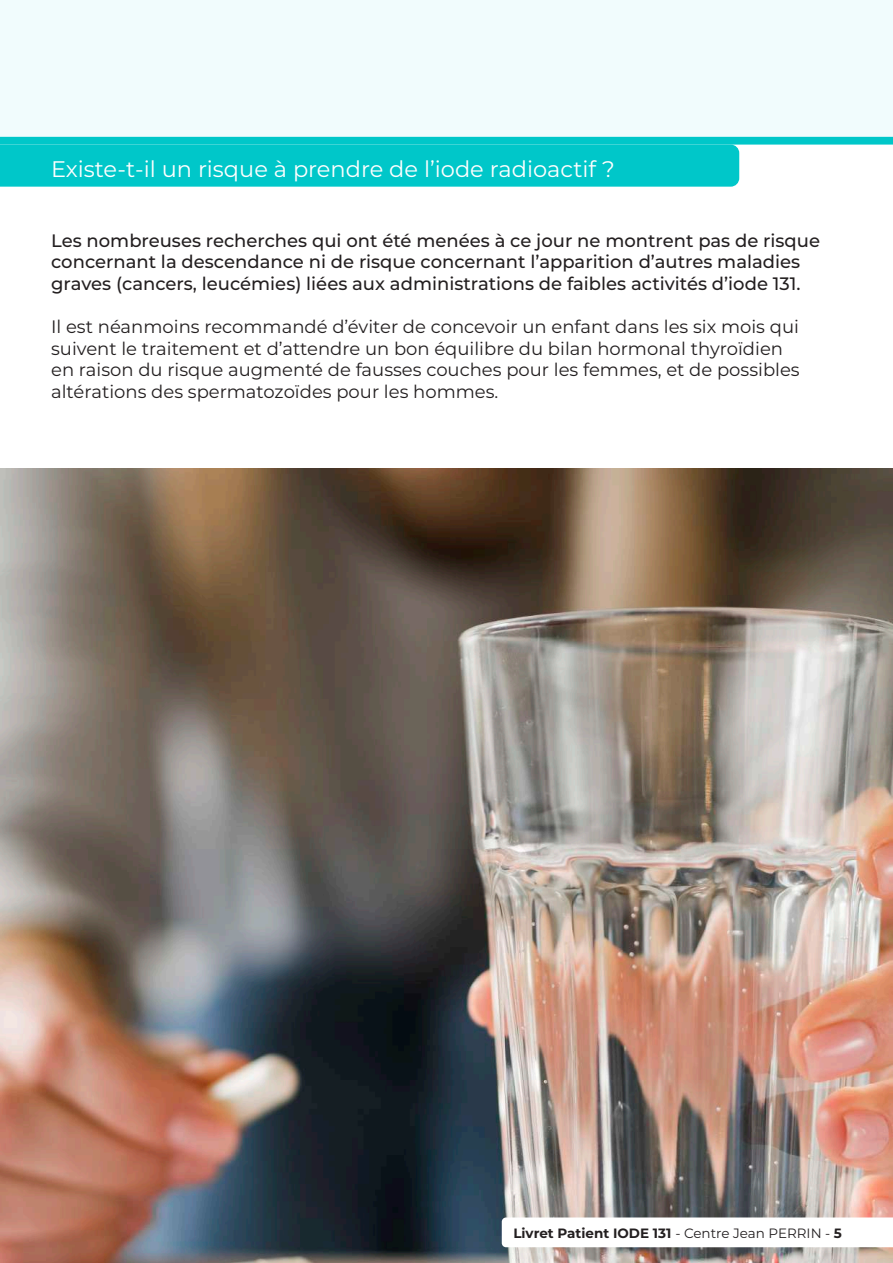
<style>
.page{position:relative;width:893px;height:1263px;background:#fff}
.page>*{position:absolute;margin:0;border:0;box-sizing:border-box;transform-origin:0 0}
.t1{font:22.5px "Montserrat";color:#fff}
.t2{font:18px/21.6px "Montserrat";color:#231f20}
.t3{font:500 18px/21.6px "Montserrat";color:#231f20}
.t4{font:700 13.5px "Montserrat";color:#231f20}
.s1{font-weight:400}
</style>
<div class="page">
<div style="left:0;top:0;width:893px;height:155px;background:#f1fcfd"></div>
<img style="left:1px;top:469px;width:891px;height:794px">
<svg style="left:0;top:137px;width:893px;height:50px;background:#27cfd1"></svg>
<svg style="left:502px;top:1217px;width:391px;height:30px"></svg>
<p class="t1" style="left:51px;top:153px;width:565px">Existe-t-il un risque à prendre de l’iode radioactif ?</p>
<p class="t3" style="left:51px;top:229px;width:770px">Les nombreuses recherches qui ont été menées à ce jour ne montrent pas de risque concernant la descendance ni de risque concernant l’apparition d’autres maladies graves (cancers, leucémies) liées aux administrations de faibles activités d’iode 131.</p>
<p class="t2" style="left:51px;top:315px;width:750px">Il est néanmoins recommandé d’éviter de concevoir un enfant dans les six mois qui suivent le traitement et d’attendre un bon équilibre du bilan hormonal thyroïdien en raison du risque augmenté de fausses couches pour les femmes, et de possibles altérations des spermatozoïdes pour les hommes.</p>
<p class="t4" style="left:513px;top:1223px;width:330px">Livret Patient IODE 131 <span class="s1">- Centre Jean PERRIN -</span> 5</p>
</div>
